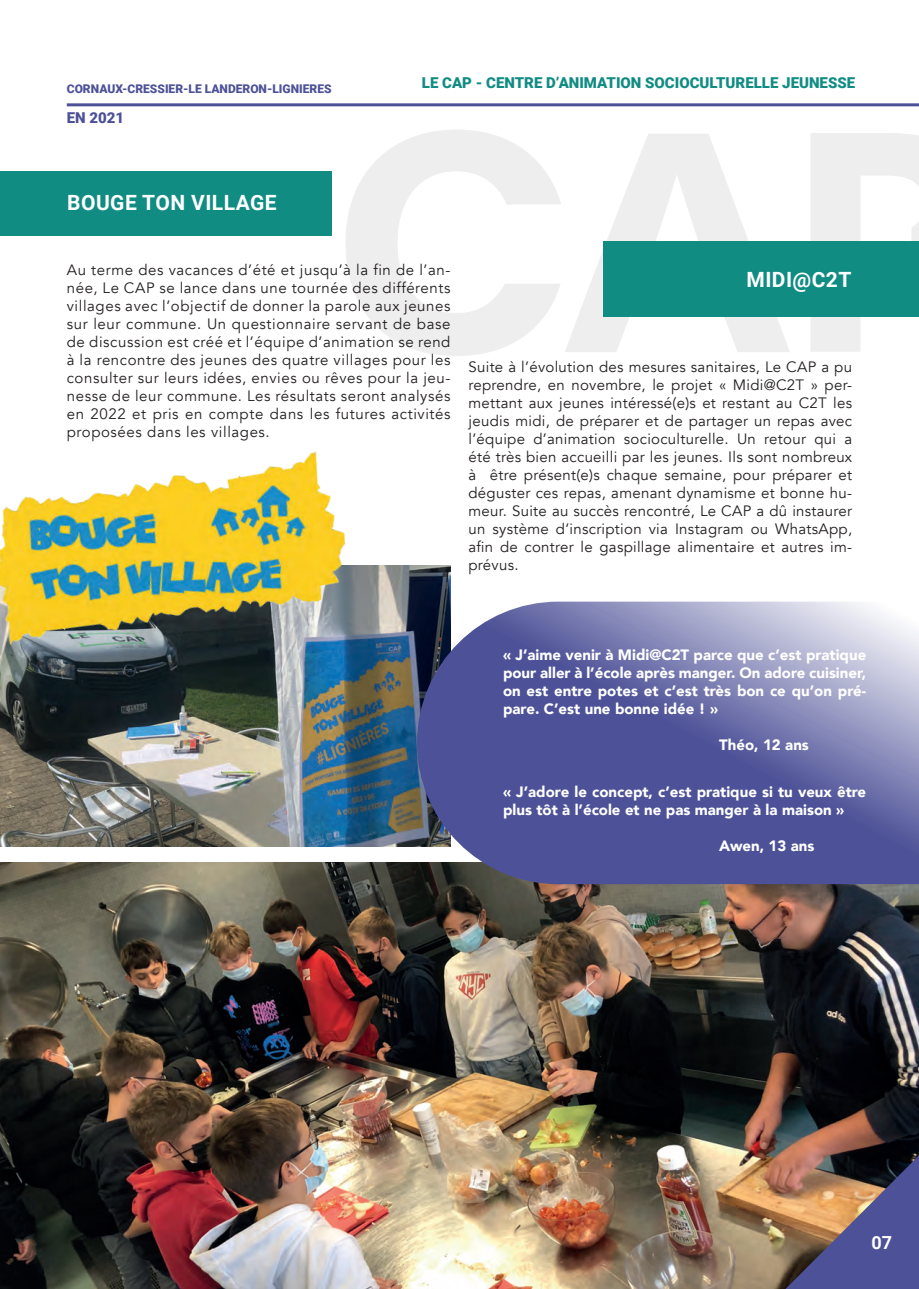
<style>
.page{position:relative;width:919px;height:1289px;background:#fff}
.page>*{position:absolute;margin:0;border:0;box-sizing:border-box;transform-origin:0 0}
.t1{font:700 21px "Roboto";letter-spacing:.02em;color:#fff}
.t2{font:700 18px "Roboto";color:#fff}
.t3{font:15px/18px "Avenir";letter-spacing:.02em;color:#231f20;text-align:justify}
.t4{font:900 15px/18px "Avenir";color:#fff;text-align:justify}
.t5{font:900 15px "Roboto";color:#108c83}
.t6{font:900 15px "Roboto";color:#4d5197}
.t7{font:900 12px "Roboto";color:#4d5197}
</style>
<div class="page">
<img style="left:0;top:862px;width:918px;height:426px">
<svg style="left:785px;top:1155px;width:133px;height:133px;background:#6e5e70"></svg>
<img style="left:0;top:103px;width:918px;height:253px">
<div style="left:603px;top:241px;width:315px;height:75px;background:#108c83"></div>
<div style="left:0;top:171px;width:332px;height:64px;background:#108c83"></div>
<img style="left:0;top:566px;width:450px;height:280px">
<img style="left:0;top:292px;width:387px;height:498px">
<svg style="left:417px;top:601px;width:501px;height:283px;background:#6a6da5"></svg>
<p class="t7" style="left:67px;top:80px;width:266px">CORNAUX-CRESSIER-LE LANDERON-LIGNIERES</p>
<p class="t6" style="left:67px;top:107px;width:59px">EN 2021</p>
<h1 class="t1" style="left:67px;top:188px;width:211px">BOUGE TON VILLAGE</h1>
<p class="t5" style="left:422px;top:73px;width:435px">LE CAP - CENTRE D’ANIMATION SOCIOCULTURELLE JEUNESSE</p>
<p class="t3" style="left:67px;top:261px;width:385px">Au terme des vacances d’été et jusqu’à la fin de l’an&shy;née, Le CAP se lance dans une tournée des différents villages avec l’objectif de donner la parole aux jeunes sur leur commune. Un questionnaire servant de base de discussion est créé et l’équipe d’animation se rend à la rencontre des jeunes des quatre villages pour les consulter sur leurs idées, envies ou rêves pour la jeu&shy;nesse de leur commune. Les résultats seront analysés en 2022 et pris en compte dans les futures activités proposées dans les villages.</p>
<h1 class="t1" style="left:746px;top:265px;width:106px">MIDI@C2T</h1>
<p class="t3" style="left:468px;top:358px;width:385px">Suite à l’évolution des mesures sanitaires, Le CAP a pu reprendre, en novembre, le projet « Midi@C2T » per&shy;mettant aux jeunes intéressé(e)s et restant au C2T les jeudis midi, de préparer et de partager un repas avec l’équipe d’animation socioculturelle. Un retour qui a été très bien accueilli par les jeunes. Ils sont nombreux à être présent(e)s chaque semaine, pour préparer et déguster ces repas, amenant dynamisme et bonne hu&shy;meur. Suite au succès rencontré, Le CAP a dû instaurer un système d’inscription via Instagram ou WhatsApp, afin de contrer le gaspillage alimentaire et autres im&shy;prévus.</p>
<p class="t4" style="left:503px;top:645px;width:365px">« J’aime venir à Midi@C2T parce que c’est pratique pour aller à l’école après manger. On adore cuisiner, on est entre potes et c’est très bon ce qu’on pré&shy;pare. C’est une bonne idée ! »</p>
<p class="t4" style="left:719px;top:735px;width:91px">Théo, 12 ans</p>
<p class="t4" style="left:503px;top:782px;width:364px">« J’adore le concept, c’est pratique si tu veux être plus tôt à l’école et ne pas manger à la maison »</p>
<p class="t4" style="left:719px;top:836px;width:97px">Awen, 13 ans</p>
<p class="t2" style="left:871px;top:1230px;width:22px">07</p>
</div>
